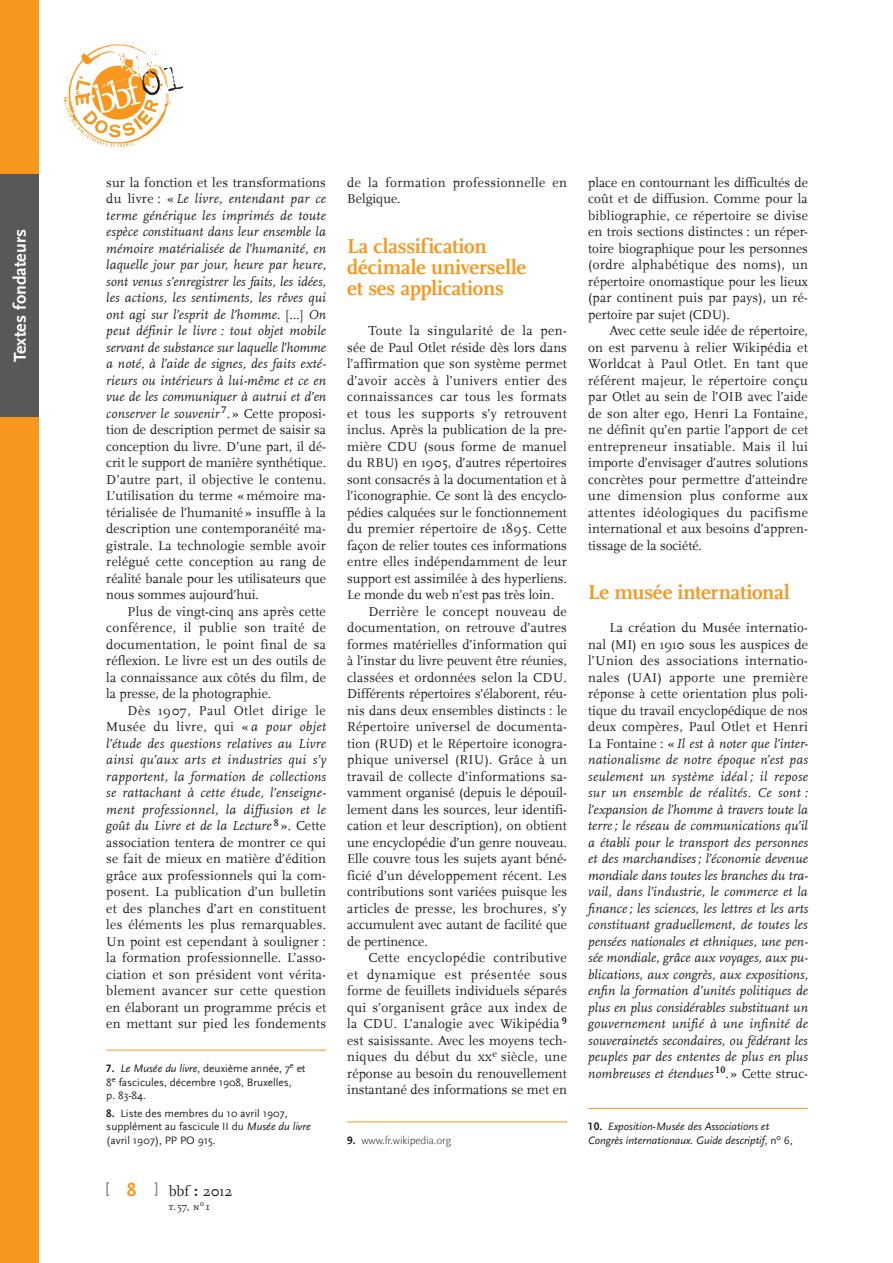
<style>
.page{position:relative;width:893px;height:1263px;background:#fff}
.page>*{position:absolute;margin:0;border:0;box-sizing:border-box;transform-origin:0 0}
.D_-_inter_1{font:700 21px/21px "Scala";letter-spacing:-.005em;color:#f7971d}
.t1{font:700 19.5px "Scala Sans LF";color:#f7971d}
.D_-_bandeau_gauche{font:700 18px "Scala Sans LF";color:#fff}
.t2{font:15px "Scala";letter-spacing:.005em;color:#231f20}
.D_-_TEXTE{font:13.5px/16.5px "Scala";color:#231f20;text-align:justify}
.D_-_TEXTE-2{font:italic 13.5px/16.5px "Scala";letter-spacing:.01em;color:#231f20;text-align:justify}
.D_-_note{font:italic 13.5px/16.5px "Scala";color:#231f20;text-align:justify}
.D_-_note-2{font:13.5px/16.5px "Scala";letter-spacing:.015em;color:#231f20}
.D_-_note-3{font:11.25px/13.5px "Scala Sans";color:#231f20}
.D_-_note-4{font:italic 11.25px/13.5px "Scala Sans";color:#231f20}
.D_-_note-5{font:300 11.25px "Scala Sans";letter-spacing:-.01em;color:#231f20}
.t3{font:10.5px "Scala Caps";color:#231f20}
.s1{font-style:normal}
.s2{font-style:italic}
.s3{font-family:"Scala Sans LF";font-weight:700}
.s4{font-family:"Scala Sans";font-weight:700}
.s5{font-family:"Scala Caps"}
.s6{font-family:"Scala Sans LF";font-weight:700;font-style:normal}
</style>
<div class="page">
<svg style="left:106px;top:1182px;width:3px;height:14px"></svg>
<svg style="left:155px;top:1182px;width:2px;height:14px"></svg>
<svg style="left:64px;top:43px;width:119px;height:104px"></svg>
<div style="left:0;top:0;width:38px;height:1263px;background:#f7971d"></div>
<div style="left:0;top:174px;width:38px;height:243px;background:#57585a"></div>
<hr style="left:106px;top:1050px;width:220px;height:1px;background:#f7971d">
<hr style="left:347px;top:1121px;width:220px;height:1px;background:#f7971d">
<hr style="left:588px;top:1108px;width:220px;height:1px;background:#f7971d">
<p class="D_-_bandeau_gauche" style="left:10px;top:362px;width:134px;rotate:-90deg">Textes fondateurs</p>
<p class="D_-_note" style="left:106px;top:174px;width:221px"><span class="s1">sur la fonction et les transformations du livre : «</span> Le livre, entendant par ce terme générique les imprimés de toute espèce constituant dans leur ensemble la mémoire matérialisée de l’humanité, en laquelle jour par jour, heure par heure, sont venus s’enregistrer les faits, les idées, les actions, les sentiments, les rêves qui ont agi sur l’esprit de l’homme. <span class="s1">[…]</span> On peut définir le livre : tout objet mobile servant de substance sur laquelle l’homme a noté, à l’aide de signes, des faits exté&shy;rieurs ou intérieurs à lui-même et ce en vue de les communiquer à autrui et d’en conserver le souvenir <sup>7</sup><span class="s1">. » Cette proposi&shy;tion de description permet de saisir sa conception du livre. D’une part, il dé&shy;crit le support de manière synthétique.<br>D’autre part, il objective le contenu.<br>L’utilisation du terme « mémoire ma&shy;térialisée de l’humanité » insuffle à la description une contemporanéité ma&shy;gistrale. La technologie semble avoir relégué cette conception au rang de réalité banale pour les utilisateurs que nous sommes aujourd’hui.</span></p>
<p class="D_-_TEXTE" style="left:106px;top:603px;width:221px;text-indent:21px">Plus de vingt-cinq ans après cette conférence, il publie son traité de documentation, le point final de sa réflexion. Le livre est un des outils de la connaissance aux côtés du film, de la presse, de la photographie.</p>
<p class="D_-_TEXTE" style="left:106px;top:702px;width:221px;text-indent:21px">Dès 1907, Paul Otlet dirige le Musée du livre, qui « <span class="s2">a pour objet l’étude des questions relatives au Livre ainsi qu’aux arts et industries qui s’y rapportent, la formation de collections se rattachant à cette étude, l’enseigne&shy;ment professionnel, la diffusion et le goût du Livre et de la Lecture</span> <sup>8</sup> ». Cette association tentera de montrer ce qui se fait de mieux en matière d’édition grâce aux professionnels qui la com&shy;posent. La publication d’un bulletin et des planches d’art en constituent les éléments les plus remarquables.<br>Un point est cependant à souligner : la formation professionnelle. L’asso&shy;ciation et son président vont vérita&shy;blement avancer sur cette question en élaborant un programme précis et en mettant sur pied les fondements</p>
<p class="D_-_note-3" style="left:106px;top:1062px;width:201px"><span class="s3">7.</span> <span class="s2">Le Musée du livre</span>, deuxième année, 7<sup>e</sup> et<br>8<sup>e</sup> fascicules, décembre 1908, Bruxelles,<br>p. 83-84.</p>
<p class="D_-_note-3" style="left:106px;top:1107px;width:206px"><span class="s3">8.</span> Liste des membres du 10 avril 1907, supplément au fascicule II du <span class="s2">Musée du livre </span>(avril 1907), PP PO 915.</p>
<p class="t1" style="left:127px;top:1179px;width:11px">8</p>
<p class="t2" style="left:169px;top:1183px;width:65px">bbf <span class="s4">:</span> 2012</p>
<p class="t3" style="left:169px;top:1200px;width:42px">t. 57, n<sup>o</sup> 1</p>
<p class="D_-_note-2" style="left:347px;top:174px;width:221px">de la formation professionnelle en<br>Belgique.</p>
<p class="D_-_inter_1" style="left:347px;top:235px;width:180px">La classification décimale universelle et ses applications</p>
<p class="D_-_TEXTE" style="left:347px;top:323px;width:221px;text-indent:21px">Toute la singularité de la pen&shy;sée de Paul Otlet réside dès lors dans l’affirmation que son système permet d’avoir accès à l’univers entier des connaissances car tous les formats et tous les supports s’y retrouvent inclus. Après la publication de la pre&shy;mière CDU (sous forme de manuel du RBU) en 1905, d’autres répertoires sont consacrés à la documentation et à l’iconographie. Ce sont là des encyclo&shy;pédies calquées sur le fonctionnement du premier répertoire de 1895. Cette façon de relier toutes ces informations entre elles indépendamment de leur support est assimilée à des hyperliens.<br>Le monde du web n’est pas très loin.</p>
<p class="D_-_TEXTE" style="left:347px;top:603px;width:221px;text-indent:21px">Derrière le concept nouveau de documentation, on retrouve d’autres formes matérielles d’information qui à l’instar du livre peuvent être réunies, classées et ordonnées selon la CDU.<br>Différents répertoires s’élaborent, réu&shy;nis dans deux ensembles distincts : le Répertoire universel de documenta&shy;tion (RUD) et le Répertoire iconogra&shy;phique universel (RIU). Grâce à un travail de collecte d’informations sa&shy;vamment organisé (depuis le dépouil&shy;lement dans les sources, leur identifi&shy;cation et leur description), on obtient une encyclopédie d’un genre nouveau.<br>Elle couvre tous les sujets ayant béné&shy;ficié d’un développement récent. Les contributions sont variées puisque les articles de presse, les brochures, s’y accumulent avec autant de facilité que de pertinence.</p>
<p class="D_-_TEXTE" style="left:347px;top:950px;width:221px;text-indent:21px">Cette encyclopédie contributive et dynamique est présentée sous forme de feuillets individuels séparés qui s’organisent grâce aux index de la CDU. L’analogie avec Wikipédia <sup>9 </sup>est saisissante. Avec les moyens tech&shy;niques du début du <span class="s5">xx</span><sup>e</sup> siècle, une réponse au besoin du renouvellement instantané des informations se met en</p>
<p class="D_-_note-5" style="left:347px;top:1134px;width:105px"><span class="s3">9.</span> www.fr.wikipedia.org</p>
<p class="D_-_note-2" style="left:588px;top:174px;width:221px;text-align:justify">place en contournant les difficultés de coût et de diffusion. Comme pour la bibliographie, ce répertoire se divise en trois sections distinctes : un réper&shy;toire biographique pour les personnes (ordre alphabétique des noms), un répertoire onomastique pour les lieux (par continent puis par pays), un ré&shy;pertoire par sujet (CDU).</p>
<p class="D_-_TEXTE" style="left:588px;top:323px;width:221px;text-indent:21px">Avec cette seule idée de répertoire, on est parvenu à relier Wikipédia et Worldcat à Paul Otlet. En tant que référent majeur, le répertoire conçu par Otlet au sein de l’OIB avec l’aide de son alter ego, Henri La Fontaine, ne définit qu’en partie l’apport de cet entrepreneur insatiable. Mais il lui importe d’envisager d’autres solutions concrètes pour permettre d’atteindre une dimension plus conforme aux attentes idéologiques du pacifisme international et aux besoins d’appren&shy;tissage de la société.</p>
<p class="D_-_inter_1" style="left:588px;top:582px;width:203px">Le musée international</p>
<p class="D_-_TEXTE-2" style="left:588px;top:620px;width:221px;text-indent:21px"><span class="s1">La création du Musée internatio&shy;nal (MI) en 1910 sous les auspices de l’Union des associations internatio&shy;nales (UAI) apporte une première réponse à cette orientation plus poli&shy;tique du travail encyclopédique de nos deux compères, Paul Otlet et Henri La Fontaine : «</span> Il est à noter que l’inter&shy;nationalisme de notre époque n’est pas seulement un système idéal ; il repose sur un ensemble de réalités. Ce sont : l’expansion de l’homme à travers toute la terre; le réseau de communications qu’il a établi pour le transport des personnes et des marchandises; l’économie devenue mondiale dans toutes les branches du tra&shy;vail, dans l’industrie, le commerce et la finance; les sciences, les lettres et les arts constituant graduellement, de toutes les pensées nationales et ethniques, une pen&shy;sée mondiale, grâce aux voyages, aux pu&shy;blications, aux congrès, aux expositions, enfin la formation d’unités politiques de plus en plus considérables substituant un gouvernement unifié à une infinité de souverainetés secondaires, ou fédérant les peuples par des ententes de plus en plus nombreuses et étendues <sup>10</sup><span class="s1">. » Cette struc-</span></p>
<p class="D_-_note-4" style="left:588px;top:1120px;width:206px"><span class="s6">10.</span> Exposition-Musée des Associations et<br>Congrès internationaux. Guide descriptif<span class="s1">, n</span><sup>o</sup> <span class="s1">6,</span></p>
</div>
